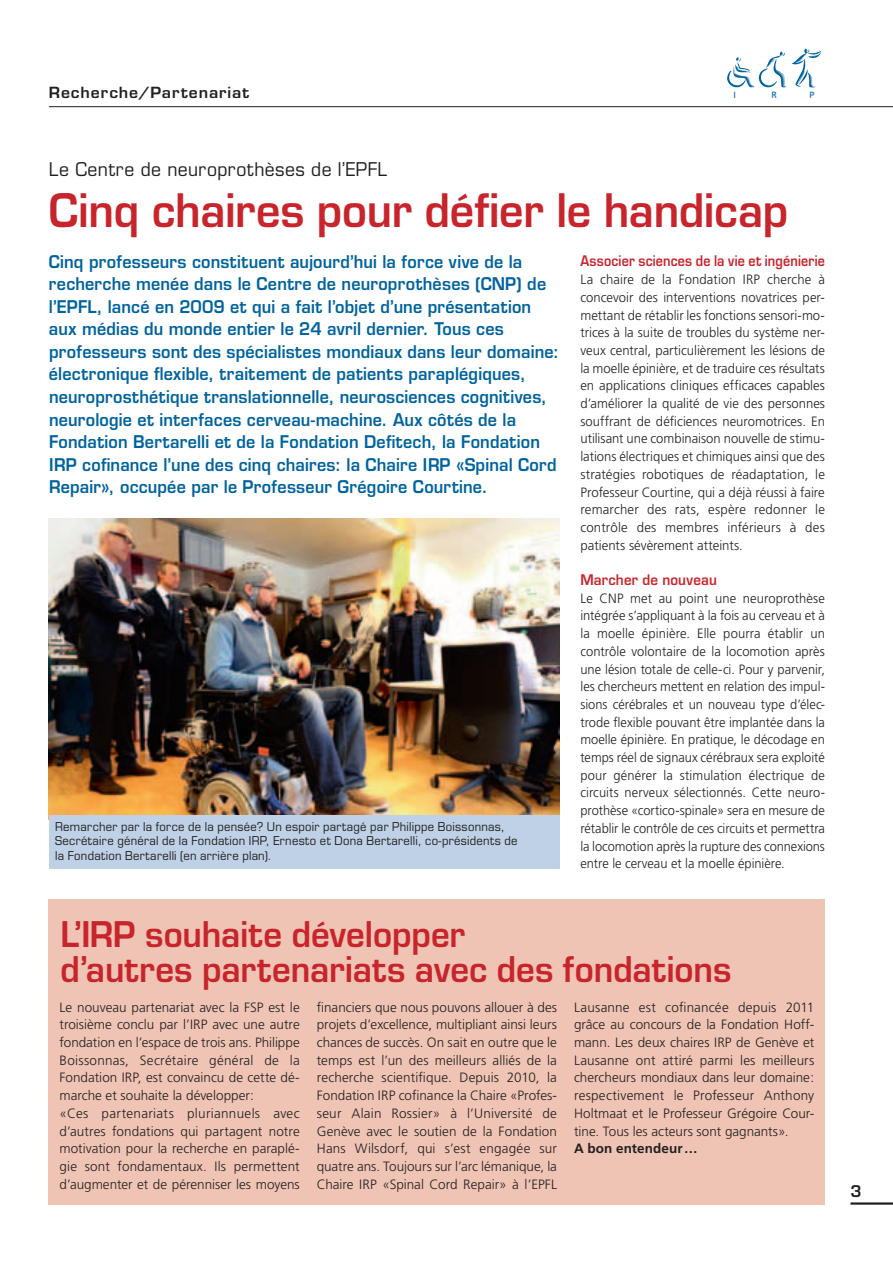
<style>
.page{position:relative;width:893px;height:1263px;background:#fff}
.page>*{position:absolute;margin:0;border:0;box-sizing:border-box;transform-origin:0 0}
.t1{font:600 45px "Eurostile LT";letter-spacing:-.005em;color:#c8242b;scale:.95 1}
.t2{font:600 34.5px/35.2px "Eurostile LT";color:#c8242b;scale:.95 1}
.t3{font:18.45px "Eurostile LT";letter-spacing:.025em;color:#231f20;scale:.95 1}
.t4{font:600 17.1px/22.5px "Eurostile LT";letter-spacing:.015em;color:#00639e;scale:.94 1}
.t5{font:600 15.75px "Eurostile LT";color:#231f20}
.t6{font:600 15px "Eurostile LT";letter-spacing:.06em;color:#231f20;scale:1.05 1}
.t7{font:600 14.25px "Eurostile LT";letter-spacing:.015em;color:#c8242b;scale:.88 1}
.t8{font:600 14.25px "Eurostile LT";letter-spacing:.015em;color:#c8242b;scale:.93 1}
.t9{font:300 13.5px/17.7px "Frutiger LT";color:#231f20;text-align:justify}
.t10{font:300 13.5px/17.7px "Frutiger LT";color:#231f20;text-align:justify;scale:.96 1}
.t11{font:700 13.5px "Frutiger LT";letter-spacing:.005em;color:#231f20}
.t12{font:11.85px/14.2px "Eurostile LT";letter-spacing:.025em;color:#231f20;scale:.95 1}
.t13{font:9px "Frutiger";color:#00639e}
</style>
<div class="page">
<hr style="left:49px;top:106px;width:844px;height:1px;background:#231f20">
<svg style="left:727px;top:48px;width:95px;height:40px"></svg>
<hr style="left:850px;top:1202px;width:43px;height:3px;background:#231f20">
<img style="left:49px;top:518px;width:510px;height:297px">
<div style="left:49px;top:815px;width:510px;height:53px;background:#bed1e6"></div>
<div style="left:49px;top:899px;width:776px;height:306px;background:#efc4b4"></div>
<p class="t6" style="left:49px;top:83px;width:192px">Recherche/Partenariat</p>
<p class="t13" style="left:733px;top:90px;width:4px">I</p>
<p class="t13" style="left:771px;top:90px;width:7px">R</p>
<p class="t13" style="left:809px;top:90px;width:7px">P</p>
<h3 class="t3" style="left:49px;top:158px;width:358px">Le Centre de neuroprothèses de l’EPFL</h3>
<h1 class="t1" style="left:49px;top:182px;width:780px">Cinq chaires pour défier le handicap</h1>
<p class="t4" style="left:49px;top:250px;width:544px">Cinq professeurs constituent aujourd’hui la force vive de la recherche menée dans le Centre de neuroprothèses (CNP) de l’EPFL, lancé en 2009 et qui a fait l’objet d’une présentation aux médias du monde entier le 24 avril dernier. Tous ces professeurs sont des spécialistes mondiaux dans leur domaine: électronique flexible, traitement de patients paraplégiques, neuroprosthétique translationnelle, neurosciences cognitives, neurologie et interfaces cerveau-machine. Aux côtés de la Fondation Bertarelli et de la Fondation Defitech, la Fondation IRP cofinance l’une des cinq chaires: la Chaire IRP «Spinal Cord Repair», occupée par le Professeur Grégoire Courtine.</p>
<p class="t7" style="left:580px;top:252px;width:279px">Associer sciences de la vie et ingénierie</p>
<p class="t9" style="left:580px;top:271px;width:246px">La chaire de la Fondation IRP cherche à concevoir des interventions novatrices per&shy;mettant de rétablir les fonctions sensori-mo&shy;trices à la suite de troubles du système ner&shy;veux central, particulièrement les lésions de la moelle épinière, et de traduire ces résultats en applications cliniques efficaces capables d’améliorer la qualité de vie des personnes souffrant de déficiences neuromotrices. En utilisant une combinaison nouvelle de stimu&shy;lations électriques et chimiques ainsi que des stratégies robotiques de réadaptation, le Professeur Courtine, qui a déjà réussi à faire remarcher des rats, espère redonner le contrôle des membres inférieurs à des patients sévèrement atteints.</p>
<p class="t8" style="left:580px;top:571px;width:148px">Marcher de nouveau</p>
<p class="t10" style="left:580px;top:589px;width:256px">Le CNP met au point une neuroprothèse intégrée s’appliquant à la fois au cerveau et à la moelle épinière. Elle pourra établir un contrôle volontaire de la locomotion après une lésion totale de celle-ci. Pour y parvenir, les chercheurs mettent en relation des impul&shy;sions cérébrales et un nouveau type d’élec&shy;trode flexible pouvant être implantée dans la moelle épinière. En pratique, le décodage en temps réel de signaux cérébraux sera exploité pour générer la stimulation électrique de circuits nerveux sélectionnés. Cette neuro&shy;prothèse «cortico-spinale» sera en mesure de rétablir le contrôle de ces circuits et permettra la locomotion après la rupture des connexions entre le cerveau et la moelle épinière.</p>
<p class="t12" style="left:55px;top:820px;width:488px">Remarcher par la force de la pensée? Un espoir partagé par Philippe Boissonnas,<br>Secrétaire général de la Fondation IRP, Ernesto et Dona Bertarelli, co-présidents de la Fondation Bertarelli (en arrière plan).</p>
<h2 class="t2" style="left:61px;top:916px;width:707px">L’IRP souhaite développer<br>d’autres partenariats avec des fondations</h2>
<p class="t9" style="left:60px;top:998px;width:242px;text-align:left">Le nouveau partenariat avec la FSP est le troisième conclu par l’IRP avec une autre fondation en l’espace de trois ans. Philippe Boissonnas, Secrétaire général de la Fondation IRP, est convaincu de cette dé&shy;marche et souhaite la développer:<br>«Ces partenariats pluriannuels avec d’autres fondations qui partagent notre motivation pour la recherche en paraplé&shy;gie sont fondamentaux. Ils permettent d’augmenter et de pérenniser les moyens</p>
<p class="t9" style="left:317px;top:998px;width:242px">financiers que nous pouvons allouer à des projets d’excellence, multipliant ainsi leurs chances de succès. On sait en outre que le temps est l’un des meilleurs alliés de la recherche scientifique. Depuis 2010, la Fondation IRP cofinance la Chaire «Profes&shy;seur Alain Rossier» à l’Université de Genève avec le soutien de la Fondation Hans Wilsdorf, qui s’est engagée sur quatre ans. Toujours sur l’arc lémanique, la Chaire IRP «Spinal Cord Repair» à l’EPFL</p>
<p class="t9" style="left:574px;top:998px;width:242px">Lausanne est cofinancée depuis 2011 grâce au concours de la Fondation Hoff&shy;mann. Les deux chaires IRP de Genève et Lausanne ont attiré parmi les meilleurs chercheurs mondiaux dans leur domaine: respectivement le Professeur Anthony Holtmaat et le Professeur Grégoire Cour&shy;tine. Tous les acteurs sont gagnants».</p>
<p class="t11" style="left:574px;top:1140px;width:125px">A bon entendeur…</p>
<p class="t5" style="left:850px;top:1181px;width:13px">3</p>
</div>
